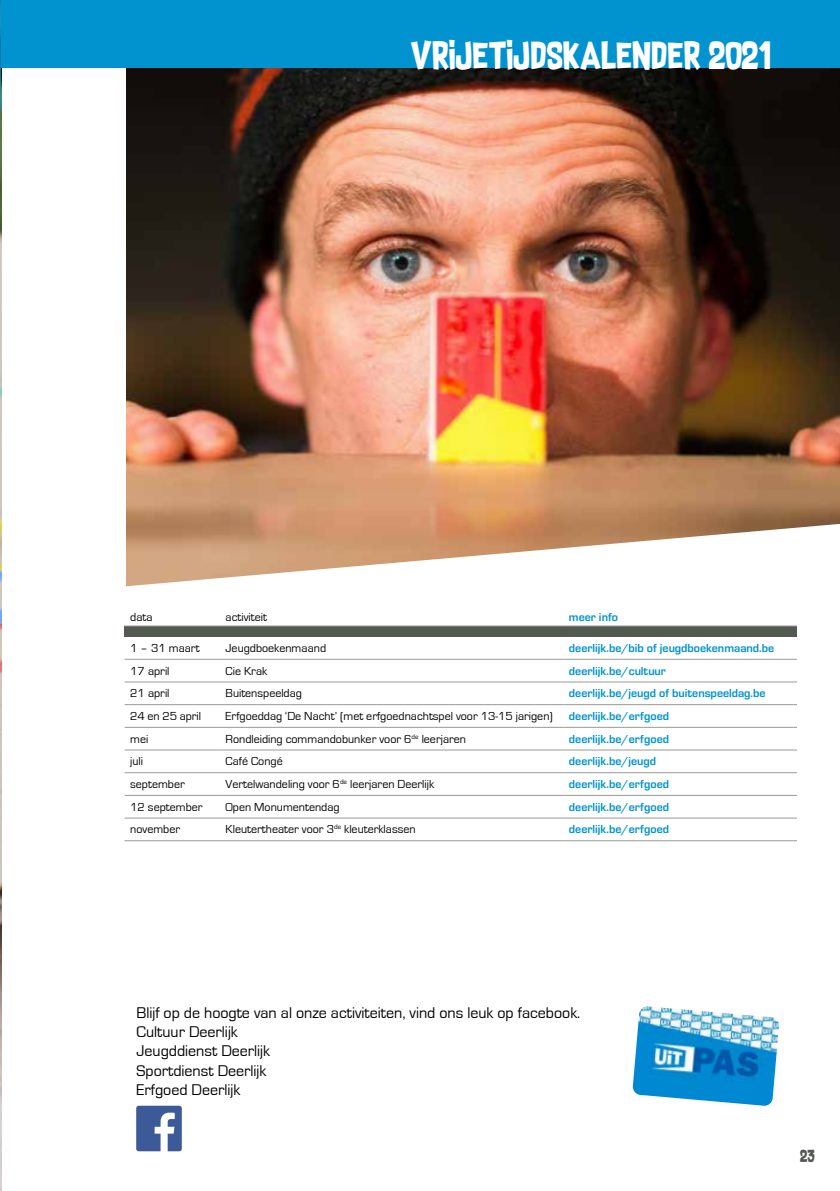
<style>
.page{position:relative;width:840px;height:1191px;background:#fff}
.page>*{position:absolute;margin:0;border:0;box-sizing:border-box;transform-origin:0 0}
.t1{font:32px "Supersonic Rocketship";color:#fff}
.t2{font:16px/19.2px "Eurostile";color:#000}
.t3{font:14px "Supersonic Rocketship";color:#535851}
.t4{font:12px "Eurostile";color:#000}
.t5{font:700 12px "Eurostile";color:#0093d0}
</style>
<div class="page">
<img style="left:126px;top:67px;width:713px;height:519px">
<img style="left:0;top:249px;width:1px;height:942px">
<svg style="left:0;top:0;width:1px;height:249px"></svg>
<div style="left:1px;top:0;width:838px;height:67px;background:#0093d0"></div>
<div style="left:124px;top:626px;width:672px;height:10px;background:#535851"></div>
<hr style="left:124px;top:659px;width:96px;height:1px;background:#999a94">
<hr style="left:220px;top:659px;width:343px;height:1px;background:#999a94">
<hr style="left:563px;top:659px;width:233px;height:1px;background:#999a94">
<hr style="left:124px;top:749px;width:96px;height:1px;background:#999a94">
<hr style="left:220px;top:749px;width:343px;height:1px;background:#999a94">
<hr style="left:563px;top:749px;width:233px;height:1px;background:#999a94">
<hr style="left:124px;top:840px;width:96px;height:1px;background:#999a94">
<hr style="left:220px;top:840px;width:343px;height:1px;background:#999a94">
<hr style="left:563px;top:840px;width:233px;height:1px;background:#999a94">
<hr style="left:124px;top:795px;width:96px;height:1px;background:#999a94">
<hr style="left:220px;top:795px;width:343px;height:1px;background:#999a94">
<hr style="left:563px;top:795px;width:233px;height:1px;background:#999a94">
<hr style="left:124px;top:817px;width:96px;height:1px;background:#999a94">
<hr style="left:220px;top:817px;width:343px;height:1px;background:#999a94">
<hr style="left:563px;top:817px;width:233px;height:1px;background:#999a94">
<hr style="left:124px;top:727px;width:96px;height:1px;background:#999a94">
<hr style="left:220px;top:727px;width:343px;height:1px;background:#999a94">
<hr style="left:563px;top:727px;width:233px;height:1px;background:#999a94">
<hr style="left:124px;top:772px;width:96px;height:1px;background:#999a94">
<hr style="left:220px;top:772px;width:343px;height:1px;background:#999a94">
<hr style="left:563px;top:772px;width:233px;height:1px;background:#999a94">
<hr style="left:124px;top:681px;width:96px;height:1px;background:#999a94">
<hr style="left:220px;top:681px;width:343px;height:1px;background:#999a94">
<hr style="left:563px;top:681px;width:233px;height:1px;background:#999a94">
<hr style="left:124px;top:704px;width:96px;height:1px;background:#999a94">
<hr style="left:220px;top:704px;width:343px;height:1px;background:#999a94">
<hr style="left:563px;top:704px;width:233px;height:1px;background:#999a94">
<hr style="left:124px;top:625px;width:96px;height:1px;background:#999a94">
<hr style="left:220px;top:625px;width:343px;height:1px;background:#999a94">
<hr style="left:563px;top:625px;width:233px;height:1px;background:#999a94">
<svg style="left:136px;top:1105px;width:46px;height:46px"></svg>
<img style="left:632px;top:1006px;width:146px;height:100px">
<h1 class="t1" style="left:410px;top:30px;width:361px">VRIJETIJDSKALENDER 2021</h1>
<p class="t4" style="left:130px;top:611px;width:24px">data</p>
<p class="t4" style="left:225px;top:611px;width:43px">activiteit</p>
<p class="t5" style="left:568px;top:608px;width:51px">meer info</p>
<p class="t4" style="left:130px;top:641px;width:71px">1 – 31 maart</p>
<p class="t4" style="left:225px;top:641px;width:102px">Jeugdboekenmaand</p>
<p class="t5" style="left:568px;top:639px;width:207px">deerlijk.be/bib of jeugdboekenmaand.be</p>
<p class="t4" style="left:130px;top:664px;width:41px">17 april</p>
<p class="t4" style="left:225px;top:664px;width:43px">Cie Krak</p>
<p class="t5" style="left:568px;top:662px;width:98px">deerlijk.be/cultuur</p>
<p class="t4" style="left:130px;top:687px;width:41px">21 april</p>
<p class="t4" style="left:225px;top:687px;width:78px">Buitenspeeldag</p>
<p class="t5" style="left:568px;top:684px;width:198px">deerlijk.be/jeugd of buitenspeeldag.be</p>
<p class="t4" style="left:130px;top:709px;width:72px">24 en 25 april</p>
<p class="t4" style="left:225px;top:709px;width:328px">Erfgoeddag ‘De Nacht’ (met erfgoednachtspel voor 13-15 jarigen)</p>
<p class="t5" style="left:568px;top:707px;width:102px">deerlijk.be/erfgoed</p>
<p class="t4" style="left:130px;top:732px;width:20px">mei</p>
<p class="t4" style="left:225px;top:732px;width:242px">Rondleiding commandobunker voor 6<sup>de</sup> leerjaren</p>
<p class="t5" style="left:568px;top:730px;width:102px">deerlijk.be/erfgoed</p>
<p class="t4" style="left:130px;top:755px;width:14px">juli</p>
<p class="t4" style="left:225px;top:755px;width:59px">Café Congé</p>
<p class="t5" style="left:568px;top:752px;width:89px">deerlijk.be/jeugd</p>
<p class="t4" style="left:130px;top:777px;width:56px">september</p>
<p class="t4" style="left:225px;top:777px;width:210px">Vertelwandeling voor 6<sup>de</sup> leerjaren Deerlijk</p>
<p class="t5" style="left:568px;top:775px;width:102px">deerlijk.be/erfgoed</p>
<p class="t4" style="left:130px;top:800px;width:74px">12 september</p>
<p class="t4" style="left:225px;top:800px;width:115px">Open Monumentendag</p>
<p class="t5" style="left:568px;top:798px;width:102px">deerlijk.be/erfgoed</p>
<p class="t4" style="left:130px;top:823px;width:51px">november</p>
<p class="t4" style="left:225px;top:823px;width:191px">Kleutertheater voor 3<sup>de</sup> kleuterklassen</p>
<p class="t5" style="left:568px;top:821px;width:102px">deerlijk.be/erfgoed</p>
<h2 class="t2" style="left:136px;top:1003px;width:445px">Blijf op de hoogte van al onze activiteiten, vind ons leuk op facebook.<br>Cultuur Deerlijk<br>Jeugddienst Deerlijk<br>Sportdienst Deerlijk<br>Erfgoed Deerlijk</h2>
<p class="t3" style="left:799px;top:1145px;width:16px">23</p>
</div>
